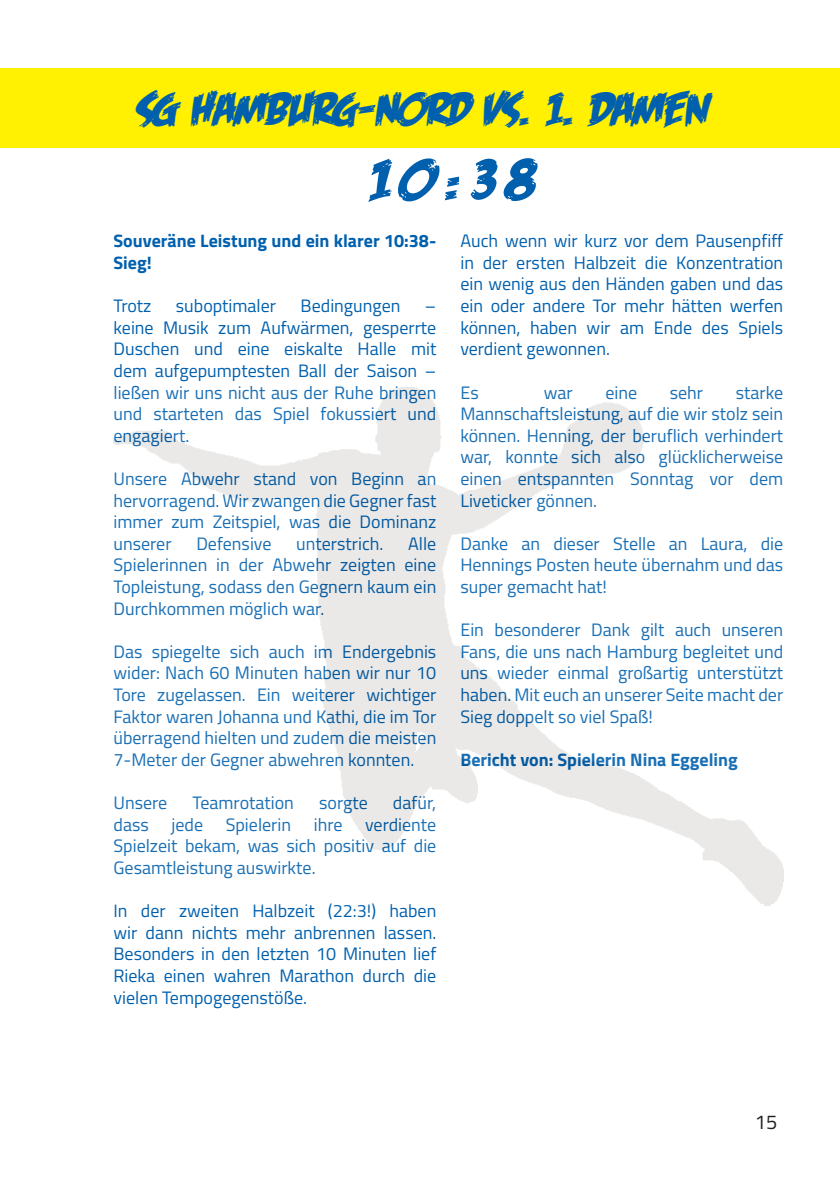
<style>
.page{position:relative;width:840px;height:1191px;background:#fff}
.page>*{position:absolute;margin:0;border:0;box-sizing:border-box;transform-origin:0 0}
.t1{font:60px "Feastof Flesh BB Italic";color:#0160ae}
.t2{font:48px "Feastof Flesh BB Italic";color:#0160ae}
.t3{font:20px "Titillium Web";color:#231f20}
.t4{font:18px/21.6px "Titillium Web";color:#0160ae;text-align:justify}
.t5{font:700 18px/21.6px "Titillium Web";color:#0160ae}
</style>
<div class="page">
<div style="left:0;top:68px;width:839px;height:80px;background:#fff101"></div>
<img style="left:113px;top:387px;width:669px;height:518px">
<p class="t2" style="left:134px;top:84px;width:574px">SG HAMBURG-NORD VS. 1. DAMEN</p>
<p class="t1" style="left:365px;top:148px;width:167px">10:38</p>
<p class="t5" style="left:113px;top:229px;width:324px">Souveräne Leistung und ein klarer 10:38-<br>Sieg!</p>
<p class="t4" style="left:113px;top:294px;width:39px">Trotz</p>
<p class="t4" style="left:176px;top:294px;width:102px">suboptimaler</p>
<p class="t4" style="left:300px;top:294px;width:101px">Bedingungen</p>
<p class="t4" style="left:460px;top:229px;width:324px">Auch wenn wir kurz vor dem Pausenpfiff in der ersten Halbzeit die Konzentration ein wenig aus den Händen gaben und das ein oder andere Tor mehr hätten werfen können, haben wir am Ende des Spiels verdient gewonnen.</p>
<p class="t4" style="left:460px;top:380px;width:20px">Es</p>
<p class="t4" style="left:543px;top:380px;width:30px">war</p>
<p class="t4" style="left:605px;top:380px;width:33px">eine</p>
<p class="t4" style="left:669px;top:380px;width:35px">sehr</p>
<p class="t4" style="left:113px;top:294px;width:324px;text-indent:311px">– keine Musik zum Aufwärmen, gesperrte Duschen und eine eiskalte Halle mit dem aufgepumptesten Ball der Saison – ließen wir uns nicht aus der Ruhe bringen und starteten das Spiel fokussiert und engagiert.</p>
<p class="t4" style="left:113px;top:467px;width:324px">Unsere Abwehr stand von Beginn an hervorragend. Wir zwangen die Gegner fast immer zum Zeitspiel, was die Dominanz unserer</p>
<p class="t4" style="left:460px;top:380px;width:324px;text-indent:275px">starke Mannschaftsleistung, auf die wir stolz sein können. Henning, der beruflich verhindert war, konnte sich also glücklicherweise einen entspannten Sonntag vor dem Liveticker gönnen.</p>
<p class="t4" style="left:460px;top:532px;width:324px">Danke an dieser Stelle an Laura, die Hennings Posten heute übernahm und das super gemacht hat!</p>
<p class="t4" style="left:460px;top:618px;width:324px">Ein besonderer Dank gilt auch unseren Fans, die uns nach Hamburg begleitet und uns wieder einmal großartig unterstützt haben. Mit euch an unserer Seite macht der Sieg doppelt so viel Spaß!</p>
<p class="t5" style="left:460px;top:748px;width:279px">Bericht von: Spielerin Nina Eggeling</p>
<p class="t4" style="left:196px;top:532px;width:77px">Defensive</p>
<p class="t4" style="left:296px;top:532px;width:89px">unterstrich.</p>
<p class="t4" style="left:113px;top:532px;width:324px;text-indent:294px">Alle Spielerinnen in der Abwehr zeigten eine Topleistung, sodass den Gegnern kaum ein Durchkommen möglich war.</p>
<p class="t4" style="left:113px;top:640px;width:324px">Das spiegelte sich auch im Endergebnis wider: Nach 60 Minuten haben wir nur 10<br>Tore zugelassen. Ein weiterer wichtiger Faktor waren Johanna und Kathi, die im Tor überragend hielten und zudem die meisten 7-Meter der Gegner abwehren konnten.</p>
<p class="t4" style="left:113px;top:791px;width:55px">Unsere</p>
<p class="t4" style="left:192px;top:791px;width:103px">Teamrotation</p>
<p class="t4" style="left:319px;top:791px;width:50px">sorgte</p>
<p class="t4" style="left:393px;top:791px;width:45px">dafür,</p>
<p class="t4" style="left:113px;top:812px;width:37px">dass</p>
<p class="t4" style="left:171px;top:812px;width:33px">jede</p>
<p class="t4" style="left:225px;top:812px;width:67px">Spielerin</p>
<p class="t4" style="left:313px;top:812px;width:30px">ihre</p>
<p class="t4" style="left:113px;top:812px;width:324px;text-indent:251px">verdiente Spielzeit bekam, was sich positiv auf die Gesamtleistung auswirkte.</p>
<p class="t4" style="left:113px;top:899px;width:324px">In der zweiten Halbzeit (22:3!) haben wir dann nichts mehr anbrennen lassen.<br>Besonders in den letzten 10 Minuten lief Rieka einen wahren Marathon durch die vielen Tempogegenstöße.</p>
<p class="t3" style="left:754px;top:1107px;width:24px">15</p>
</div>
